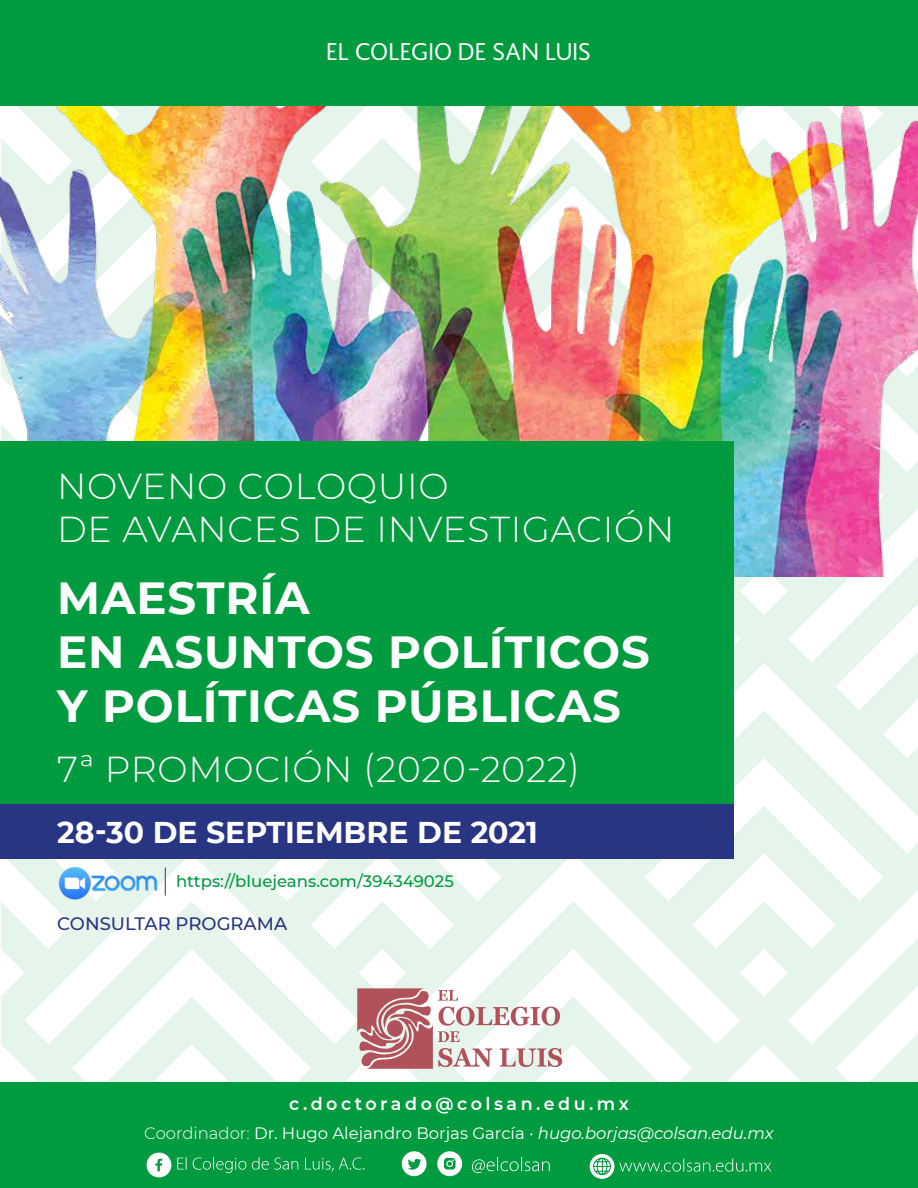
<style>
.page{position:relative;width:918px;height:1188px;background:#fff}
.page>*{position:absolute;margin:0;border:0;box-sizing:border-box;transform-origin:0 0}
.t1{font:700 45px/54px "Montserrat";letter-spacing:.02em;color:#fff}
.t2{font:300 36px/43.2px "Montserrat";letter-spacing:.02em;color:#fff}
.t3{font:700 30px "Montserrat";color:#fff}
.t4{font:22.5px "Soberana Sans";color:#fff}
.t5{font:500 18px "Montserrat";color:#283583}
.t6{font:600 17.55px "Montserrat";letter-spacing:.2em;color:#fff}
.t7{font:16.5px "Montserrat";color:#fff}
.t8{font:500 16.5px "Montserrat";color:#009b3e}
.s1{font-weight:300}
.s2{font-style:italic}
</style>
<div class="page">
<div style="left:0;top:0;width:918px;height:105px;background:#009b3e"></div>
<img style="left:1px;top:105px;width:917px;height:1082px">
<h3 class="t4" style="left:326px;top:37px;width:267px">EL COLEGIO DE SAN LUIS</h3>
<h2 class="t2" style="left:57px;top:463px;width:619px">NOVENO COLOQUIO<br>DE AVANCES DE INVESTIGACIÓN</h2>
<h1 class="t1" style="left:57px;top:568px;width:594px">MAESTRÍA<br>EN ASUNTOS POLÍTICOS<br>Y POLÍTICAS PÚBLICAS</h1>
<h2 class="t2" style="left:57px;top:746px;width:525px">7ª PROMOCIÓN (2020-2022)</h2>
<h3 class="t3" style="left:57px;top:811px;width:482px">28-30 DE SEPTIEMBRE DE 2021</h3>
<p class="t8" style="left:176px;top:870px;width:279px">https://bluejeans.com/394349025</p>
<p class="t5" style="left:57px;top:911px;width:232px">CONSULTAR PROGRAMA</p>
<p class="t6" style="left:289px;top:1092px;width:341px">c.doctorado@colsan.edu.mx</p>
<p class="t7" style="left:144px;top:1122px;width:631px"><span class="s1">Coordinador:</span> Dr. Hugo Alejandro Borjas García <span class="s1">•</span> <span class="s2">hugo.borjas@colsan.edu.mx</span></p>
</div>
